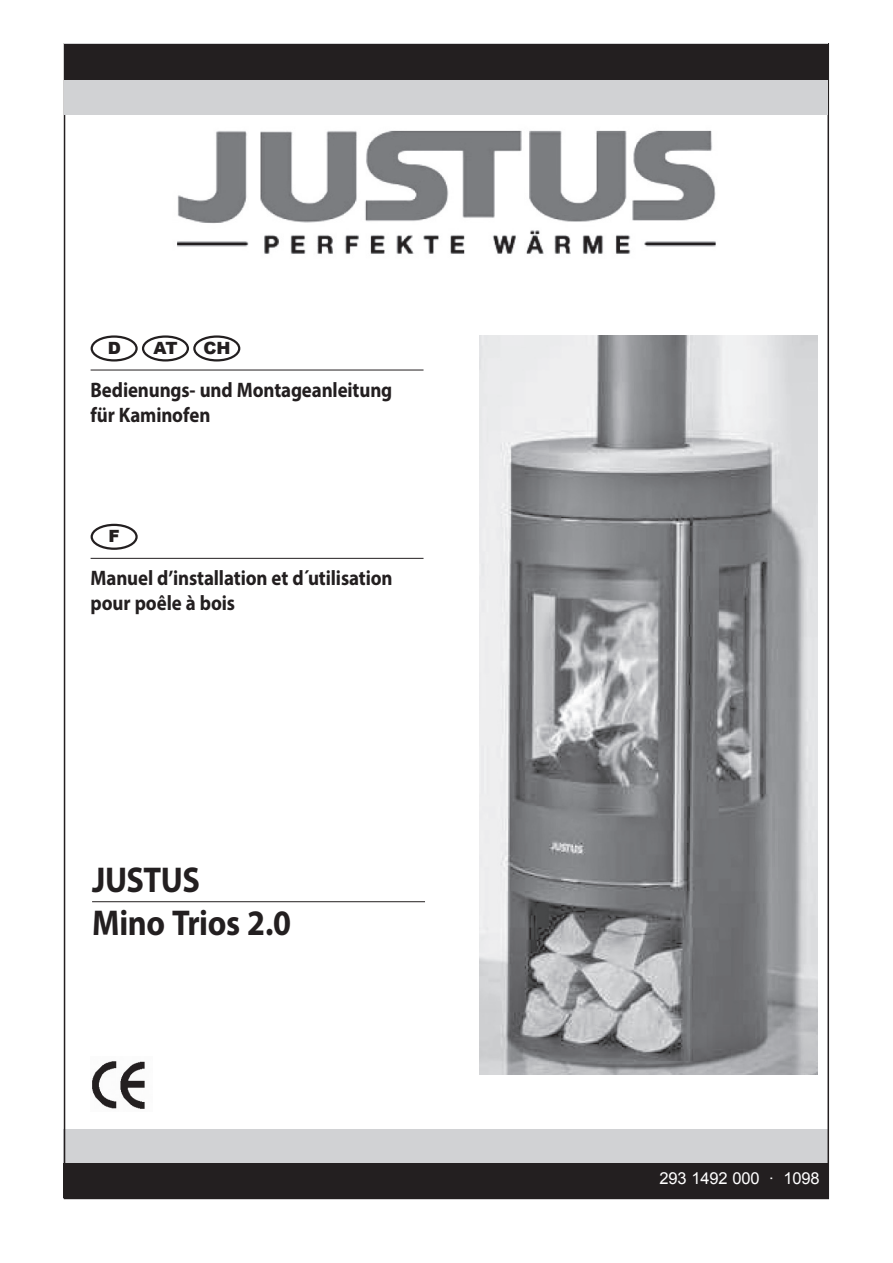
<style>
.page{position:relative;width:893px;height:1263px;background:#fff}
.page>*{position:absolute;margin:0;border:0;box-sizing:border-box;transform-origin:0 0}
.t1{font:700 36px/43.3px "Myriad Pro";letter-spacing:-.015em;color:#231f20;scale:.9 1}
.t2{font:700 21px/25.3px "Myriad Pro";letter-spacing:-.005em;color:#231f20;scale:.9 1}
.t3{font:900 16.8px "Arial";color:#231f20}
.t4{font:16.5px "Arial";letter-spacing:-.01em;color:#fff}
</style>
<div class="page">
<div style="left:64px;top:1129px;width:765px;height:69px;background:#d1d2d4"></div>
<div style="left:64px;top:1163px;width:765px;height:34px;background:#231f20"></div>
<div style="left:65px;top:44px;width:763px;height:71px;background:#d1d2d4"></div>
<div style="left:65px;top:44px;width:763px;height:36px;background:#231f20"></div>
<img style="left:479px;top:335px;width:338px;height:739px">
<img style="left:92px;top:1061px;width:53px;height:48px">
<div style="left:91px;top:335px;width:47px;height:26px;border:2px solid #231f20;border-radius:50%"></div>
<div style="left:193px;top:335px;width:47px;height:26px;border:2px solid #231f20;border-radius:50%"></div>
<div style="left:142px;top:335px;width:47px;height:26px;border:2px solid #231f20;border-radius:50%"></div>
<hr style="left:91px;top:370px;width:332px;height:1px;background:#231f20">
<div style="left:91px;top:524px;width:47px;height:26px;border:2px solid #231f20;border-radius:50%"></div>
<hr style="left:91px;top:558px;width:332px;height:1px;background:#231f20">
<hr style="left:92px;top:901px;width:333px;height:1px;background:#231f20">
<img style="left:177px;top:130px;width:539px;height:124px">
<p class="t3" style="left:108px;top:335px;width:15px">D</p>
<p class="t3" style="left:154px;top:335px;width:25px">AT</p>
<p class="t3" style="left:203px;top:335px;width:29px">CH</p>
<p class="t2" style="left:91px;top:376px;width:337px">Bedienungs- und Montageanleitung für Kaminofen</p>
<p class="t3" style="left:109px;top:524px;width:13px">F</p>
<p class="t2" style="left:91px;top:564px;width:337px">Manuel d’installation et d´utilisation pour poêle à bois</p>
<h1 class="t1" style="left:92px;top:857px;width:223px">JUSTUS<br>Mino Trios 2.0</h1>
<p class="t4" style="left:660px;top:1167px;width:162px">293 1492 000 · 1098</p>
</div>
